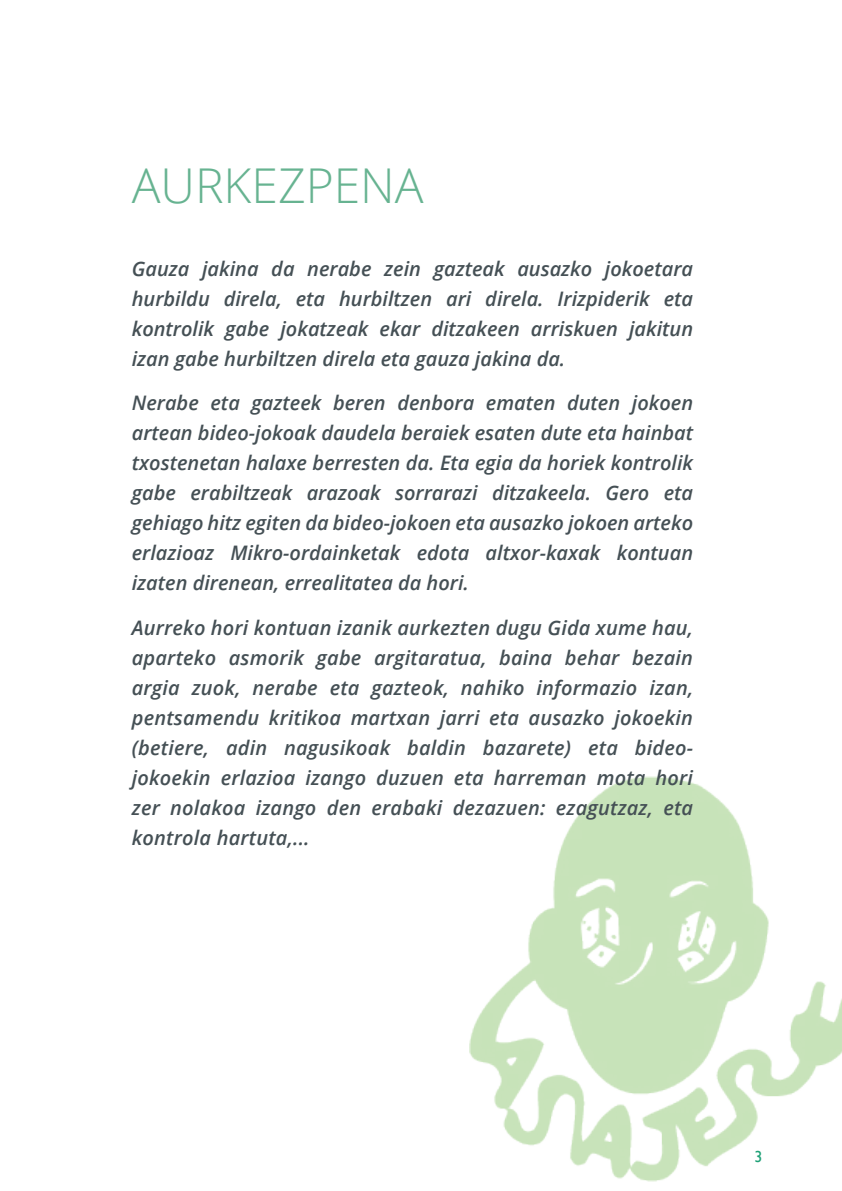
<style>
.page{position:relative;width:842px;height:1191px;background:#fff}
.page>*{position:absolute;margin:0;border:0;box-sizing:border-box;transform-origin:0 0}
.t1{font:300 48px "Open Sans";color:#67b391}
.t2{font:italic 600 20px/30px "Open Sans";color:#455055;text-align:justify}
.t3{font:16px "Gill Sans";color:#1fa177}
</style>
<div class="page">
<img style="left:469px;top:777px;width:373px;height:404px">
<h1 class="t1" style="left:132px;top:153px;width:293px">AURKEZPENA</h1>
<p class="t2" style="left:132px;top:253px;width:563px">Gauza jakina da nerabe zein gazteak ausazko jokoetara hurbildu direla, eta hurbiltzen ari direla. Irizpiderik eta kontrolik gabe jokatzeak ekar ditzakeen arriskuen jakitun izan gabe hurbiltzen direla eta gauza jakina da.</p>
<p class="t2" style="left:132px;top:388px;width:563px">Nerabe eta gazteek beren denbora ematen duten jokoen artean bideo-jokoak daudela beraiek esaten dute eta hainbat txostenetan halaxe berresten da. Eta egia da horiek kontrolik gabe erabiltzeak arazoak sorrarazi ditzakeela. Gero eta gehiago hitz egiten da bideo-jokoen eta ausazko jokoen arteko erlazioaz Mikro-ordainketak edota altxor-kaxak kontuan izaten direnean, errealitatea da hori.</p>
<p class="t2" style="left:132px;top:612px;width:563px">Aurreko hori kontuan izanik aurkezten dugu Gida xume hau, aparteko asmorik gabe argitaratua, baina behar bezain argia zuok, nerabe eta gazteok, nahiko informazio izan, pentsamendu kritikoa martxan jarri eta ausazko jokoekin (betiere, adin nagusikoak baldin bazarete) eta bideo&shy;jokoekin erlazioa izango duzuen eta harreman mota hori zer nolakoa izango den erabaki dezazuen: ezagutzaz, eta kontrola hartuta,...</p>
<p class="t3" style="left:755px;top:1147px;width:9px">3</p>
</div>
